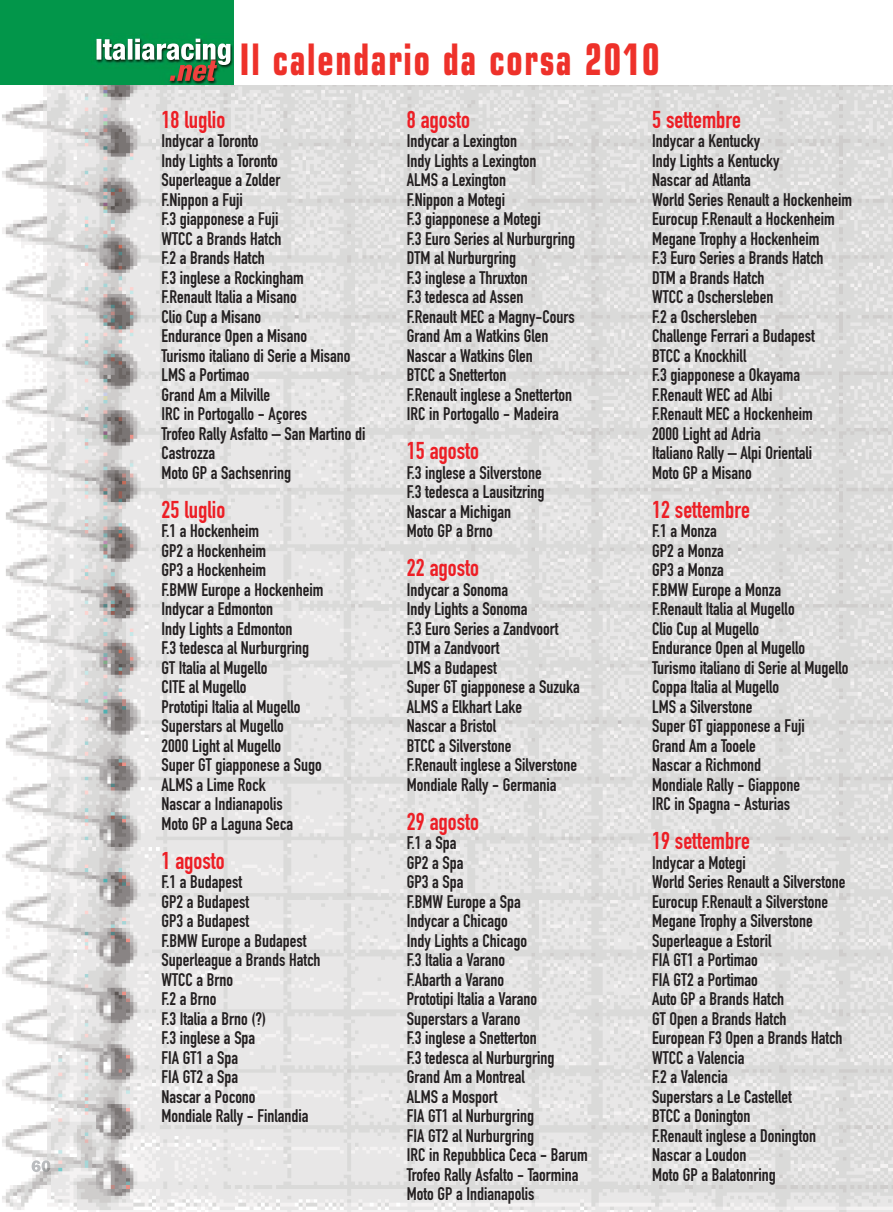
<style>
.page{position:relative;width:893px;height:1212px;background:#fff}
.page>*{position:absolute;margin:0;border:0;box-sizing:border-box;transform-origin:0 0}
.t1{font:700 condensed 43.5px "Eurostile LT Std";letter-spacing:.05em;color:#ee312a;scale:.8 1}
.t2{font:24px "DIN Engschrift Std";color:#ed1e25}
.t3{font:18px/19.5px "DIN Engschrift Std";color:#231f20}
</style>
<div class="page">
<div style="left:0;top:0;width:234px;height:85px;background:#02964a"></div>
<img style="left:97px;top:39px;width:133px;height:42px">
<img style="left:2px;top:85px;width:891px;height:1127px">
<img style="left:32px;top:1160px;width:19px;height:12px">
<h1 class="t1" style="left:239px;top:44px;width:527px">Il calendario da corsa 2010</h1>
<h2 class="t2" style="left:162px;top:111px;width:65px">18 luglio</h2>
<p class="t3" style="left:162px;top:133px;width:205px">Indycar a Toronto<br>Indy Lights a Toronto<br>Superleague a Zolder<br>F.Nippon a Fuji<br>F.3 giapponese a Fuji<br>WTCC a Brands Hatch<br>F.2 a Brands Hatch<br>F.3 inglese a Rockingham<br>F.Renault Italia a Misano<br>Clio Cup a Misano<br>Endurance Open a Misano<br>Turismo italiano di Serie a Misano<br>LMS a Portimao<br>Grand Am a Milville<br>IRC in Portogallo - Açores<br>Trofeo Rally Asfalto – San Martino di<br>Castrozza<br>Moto GP a Sachsenring</p>
<h2 class="t2" style="left:162px;top:501px;width:65px">25 luglio</h2>
<p class="t3" style="left:162px;top:523px;width:163px">F.1 a Hockenheim<br>GP2 a Hockenheim<br>GP3 a Hockenheim<br>F.BMW Europe a Hockenheim<br>Indycar a Edmonton<br>Indy Lights a Edmonton<br>F.3 tedesca al Nurburgring<br>GT Italia al Mugello<br>CITE al Mugello<br>Prototipi Italia al Mugello<br>Superstars al Mugello<br>2000 Light al Mugello<br>Super GT giapponese a Sugo<br>ALMS a Lime Rock<br>Nascar a Indianapolis<br>Moto GP a Laguna Seca</p>
<h2 class="t2" style="left:162px;top:852px;width:65px">1 agosto</h2>
<p class="t3" style="left:162px;top:874px;width:160px">F.1 a Budapest<br>GP2 a Budapest<br>GP3 a Budapest<br>F.BMW Europe a Budapest<br>Superleague a Brands Hatch<br>WTCC a Brno<br>F.2 a Brno<br>F.3 Italia a Brno (?)<br>F.3 inglese a Spa<br>FIA GT1 a Spa<br>FIA GT2 a Spa<br>Nascar a Pocono<br>Mondiale Rally - Finlandia</p>
<h2 class="t2" style="left:407px;top:111px;width:65px">8 agosto</h2>
<p class="t3" style="left:407px;top:133px;width:170px">Indycar a Lexington<br>Indy Lights a Lexington<br>ALMS a Lexington<br>F.Nippon a Motegi<br>F.3 giapponese a Motegi<br>F.3 Euro Series al Nurburgring<br>DTM al Nurburgring<br>F.3 inglese a Thruxton<br>F.3 tedesca ad Assen<br>F.Renault MEC a Magny-Cours<br>Grand Am a Watkins Glen<br>Nascar a Watkins Glen<br>BTCC a Snetterton<br>F.Renault inglese a Snetterton<br>IRC in Portogallo - Madeira</p>
<h2 class="t2" style="left:407px;top:442px;width:74px">15 agosto</h2>
<p class="t3" style="left:407px;top:464px;width:139px">F.3 inglese a Silverstone<br>F.3 tedesca a Lausitzring<br>Nascar a Michigan<br>Moto GP a Brno</p>
<h2 class="t2" style="left:407px;top:559px;width:74px">22 agosto</h2>
<p class="t3" style="left:407px;top:581px;width:174px">Indycar a Sonoma<br>Indy Lights a Sonoma<br>F.3 Euro Series a Zandvoort<br>DTM a Zandvoort<br>LMS a Budapest<br>Super GT giapponese a Suzuka<br>ALMS a Elkhart Lake<br>Nascar a Bristol<br>BTCC a Silverstone<br>F.Renault inglese a Silverstone<br>Mondiale Rally - Germania</p>
<h2 class="t2" style="left:407px;top:813px;width:74px">29 agosto</h2>
<p class="t3" style="left:407px;top:835px;width:183px">F.1 a Spa<br>GP2 a Spa<br>GP3 a Spa<br>F.BMW Europe a Spa<br>Indycar a Chicago<br>Indy Lights a Chicago<br>F.3 Italia a Varano<br>F.Abarth a Varano<br>Prototipi Italia a Varano<br>Superstars a Varano<br>F.3 inglese a Snetterton<br>F.3 tedesca al Nurburgring<br>Grand Am a Montreal<br>ALMS a Mosport<br>FIA GT1 al Nurburgring<br>FIA GT2 al Nurburgring<br>IRC in Repubblica Ceca - Barum<br>Trofeo Rally Asfalto - Taormina<br>Moto GP a Indianapolis</p>
<h2 class="t2" style="left:652px;top:111px;width:90px">5 settembre</h2>
<p class="t3" style="left:652px;top:133px;width:201px">Indycar a Kentucky<br>Indy Lights a Kentucky<br>Nascar ad Atlanta<br>World Series Renault a Hockenheim<br>Eurocup F.Renault a Hockenheim<br>Megane Trophy a Hockenheim<br>F.3 Euro Series a Brands Hatch<br>DTM a Brands Hatch<br>WTCC a Oschersleben<br>F.2 a Oschersleben<br>Challenge Ferrari a Budapest<br>BTCC a Knockhill<br>F.3 giapponese a Okayama<br>F.Renault WEC ad Albi<br>F.Renault MEC a Hockenheim<br>2000 Light ad Adria<br>Italiano Rally – Alpi Orientali<br>Moto GP a Misano</p>
<h2 class="t2" style="left:652px;top:501px;width:99px">12 settembre</h2>
<p class="t3" style="left:652px;top:523px;width:198px">F.1 a Monza<br>GP2 a Monza<br>GP3 a Monza<br>F.BMW Europe a Monza<br>F.Renault Italia al Mugello<br>Clio Cup al Mugello<br>Endurance Open al Mugello<br>Turismo italiano di Serie al Mugello<br>Coppa Italia al Mugello<br>LMS a Silverstone<br>Super GT giapponese a Fuji<br>Grand Am a Tooele<br>Nascar a Richmond<br>Mondiale Rally - Giappone<br>IRC in Spagna - Asturias</p>
<h2 class="t2" style="left:652px;top:832px;width:99px">19 settembre</h2>
<p class="t3" style="left:652px;top:854px;width:195px">Indycar a Motegi<br>World Series Renault a Silverstone<br>Eurocup F.Renault a Silverstone<br>Megane Trophy a Silverstone<br>Superleague a Estoril<br>FIA GT1 a Portimao<br>FIA GT2 a Portimao<br>Auto GP a Brands Hatch<br>GT Open a Brands Hatch<br>European F3 Open a Brands Hatch<br>WTCC a Valencia<br>F.2 a Valencia<br>Superstars a Le Castellet<br>BTCC a Donington<br>F.Renault inglese a Donington<br>Nascar a Loudon<br>Moto GP a Balatonring</p>
</div>
